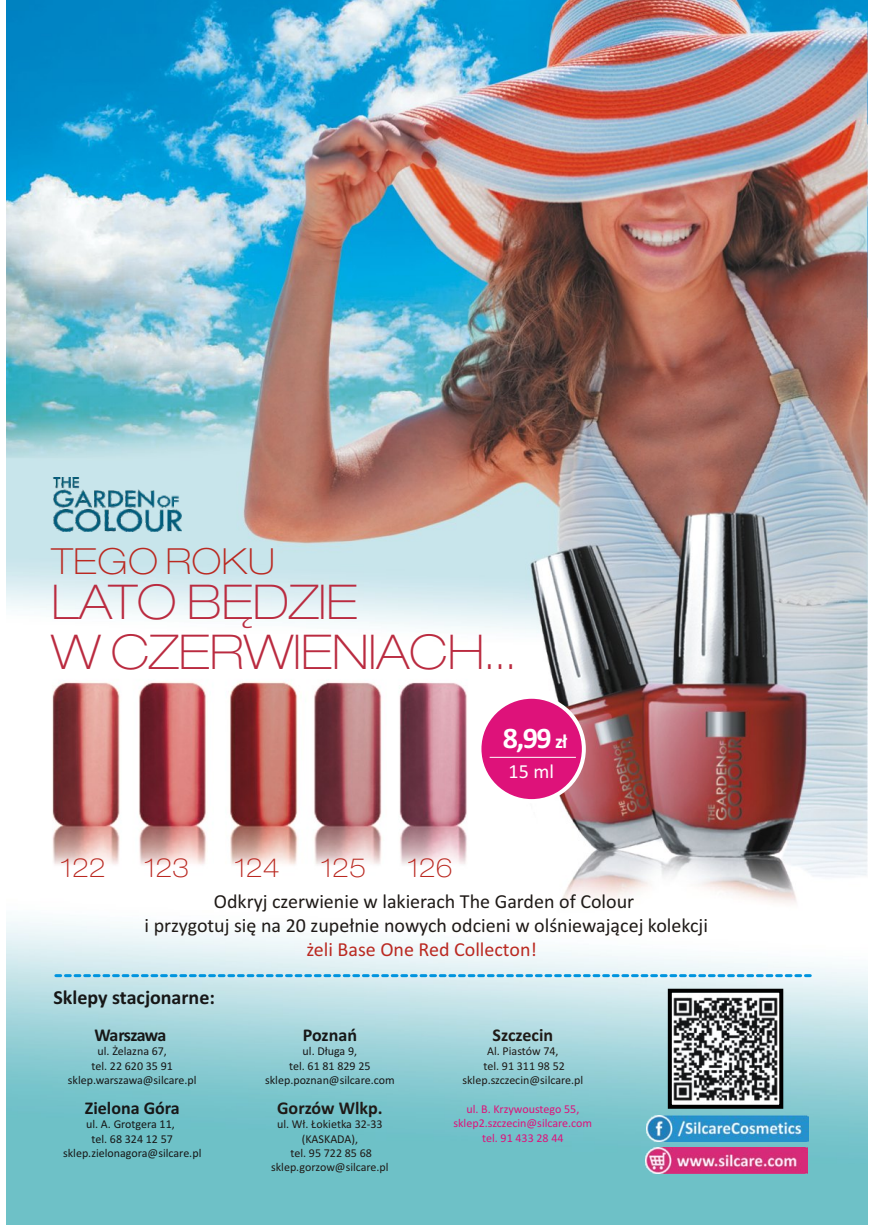
<style>
.page{position:relative;width:874px;height:1225px;background:#fff}
.page>*{position:absolute;margin:0;border:0;box-sizing:border-box;transform-origin:0 0}
.t1{font:100 expanded 48px/49.6px "Helvetica Neue LT Pro";color:#ba2b40}
.t2{font:100 expanded 36px "Helvetica Neue LT Pro";letter-spacing:.02em;color:#ba2921}
.t3{font:700 30px "Calibri";color:#fff}
.t4{font:100 expanded 26px "Helvetica Neue LT Pro";color:#ba2921}
.t5{font:20px/24px "Calibri";color:#1f1a17;text-align:center}
.t6{font:20px "Calibri";color:#ba2921}
.t7{font:700 20px "Calibri";color:#171717}
.t8{font:20px "Calibri";color:#fff}
.t9{font:700 18px "Calibri";color:#1f1a17}
.t10{font:700 18px "Calibri";color:#171717}
.t11{font:700 18px "Calibri";letter-spacing:-.045em;color:#171717}
.t12{font:12px/14.4px "Calibri";color:#171717;text-align:center}
.t13{font:12px/14.4px "Calibri";color:#1f1a17;text-align:center}
.t14{font:12px/14.4px "Calibri";color:#de127a;text-align:center}
.s1{font-size:20px}
</style>
<div class="page">
<img style="left:6px;top:0;width:861px;height:1225px">
<img style="left:646px;top:1115px;width:162px;height:26px">
<img style="left:645px;top:1147px;width:162px;height:27px">
<img style="left:672px;top:993px;width:105px;height:110px">
<div style="left:667px;top:988px;width:115px;height:120px;border:4px solid #000"></div>
<img style="left:52px;top:477px;width:129px;height:54px">
<div style="left:479px;top:697px;width:104px;height:104px;background:#de127a;border-radius:50%"></div>
<div style="left:477px;top:695px;width:108px;height:108px;border:4px solid #fff;border-radius:50%"></div>
<hr style="left:489px;top:757px;width:86px;height:1px;background:#fff">
<svg style="left:50px;top:974px;width:763px;height:3px"></svg>
<h2 class="t2" style="left:51px;top:548px;width:225px">TEGO ROKU</h2>
<h1 class="t1" style="left:51px;top:584px;width:466px">LATO BÊDZIE<br>W CZERWIENIACH...</h1>
<h3 class="t4" style="left:61px;top:858px;width:46px">122</h3>
<h3 class="t4" style="left:144px;top:858px;width:46px">123</h3>
<h3 class="t4" style="left:235px;top:858px;width:46px">124</h3>
<h3 class="t4" style="left:321px;top:858px;width:46px">125</h3>
<h3 class="t4" style="left:407px;top:858px;width:46px">126</h3>
<h3 class="t3" style="left:502px;top:726px;width:66px">8,99 <span class="s1">z³</span></h3>
<h3 class="t8" style="left:508px;top:762px;width:47px">15 ml</h3>
<h3 class="t5" style="left:144px;top:890px;width:564px">Odkryj czerwienie w lakierach The Garden of Colour<br>i przygotuj siê na 20 zupe³nie nowych odcieni w olœniewaj¹cej kolekcji</h3>
<h3 class="t6" style="left:306px;top:940px;width:232px">¿eli Base One Red Collecton!</h3>
<h3 class="t7" style="left:53px;top:988px;width:163px">Sklepy stacjonarne:</h3>
<h3 class="t11" style="left:94px;top:1027px;width:73px">Warszawa</h3>
<p class="t12" style="left:68px;top:1045px;width:130px">ul. ¯elazna 67,<br>tel. 22 620 35 91 sklep.warszawa@silcare.pl</p>
<h3 class="t10" style="left:85px;top:1100px;width:96px">Zielona Góra</h3>
<p class="t12" style="left:63px;top:1118px;width:140px">ul. A. Grotgera 11,<br>tel. 68 324 12 57 sklep.zielonagora@silcare.pl</p>
<h3 class="t10" style="left:302px;top:1027px;width:56px">Poznañ</h3>
<p class="t12" style="left:265px;top:1045px;width:131px">ul. D³uga 9,<br>tel. 61 81 829 25 sklep.poznan@silcare.com</p>
<h3 class="t9" style="left:277px;top:1100px;width:107px">Gorzów Wlkp.</h3>
<p class="t13" style="left:271px;top:1118px;width:119px">ul. W³. £okietka 32-33 (KASKADA),<br>tel. 95 722 85 68 sklep.gorzow@silcare.pl</p>
<h3 class="t9" style="left:492px;top:1027px;width:62px">Szczecin</h3>
<p class="t13" style="left:462px;top:1045px;width:122px">Al. Piastów 74,<br>tel. 91 311 98 52 sklep.szczecin@silcare.pl</p>
<p class="t14" style="left:453px;top:1102px;width:140px">ul. B. Krzywoustego 55, sklep2.szczecin@silcare.com tel. 91 433 28 44</p>
</div>
